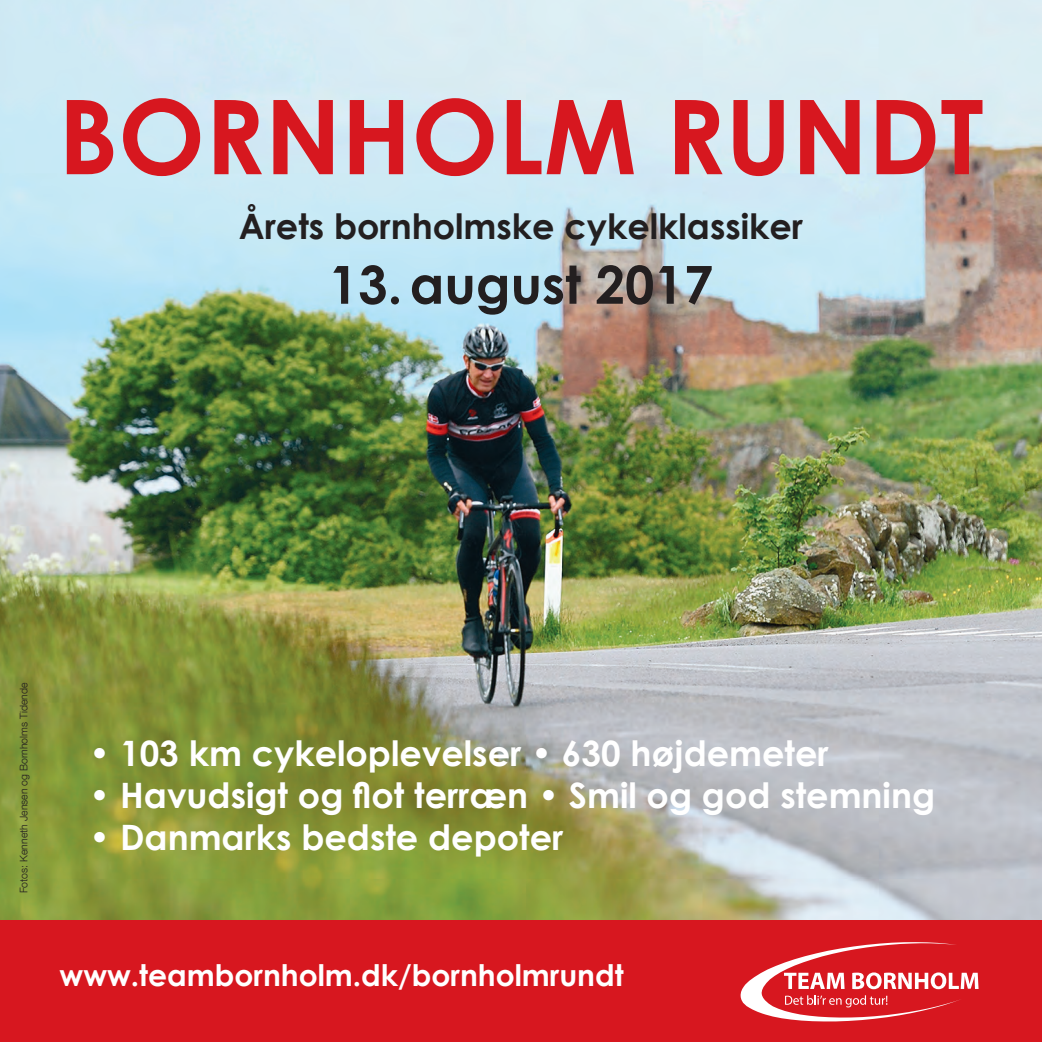
<style>
.page{position:relative;width:1042px;height:1042px;background:#fff}
.page>*{position:absolute;margin:0;border:0;box-sizing:border-box;transform-origin:0 0}
.t1{font:700 103.25px "Century Gothic";color:#d7171f}
.t2{font:700 52.5px "Century Gothic";color:#231f20}
.t3{font:700 35px "Century Gothic";color:#fff}
.t4{font:700 35px "Century Gothic";color:#231f20}
.t5{font:700 29.75px "Century Gothic";color:#fff}
.t6{font:300 10.5px "Helvetica Neue LT Com";color:#231f20}
</style>
<div class="page">
<img style="left:0;top:0;width:1042px;height:920px">
<div style="left:0;top:920px;width:1042px;height:122px;background:#d7171f"></div>
<svg style="left:740px;top:942px;width:238px;height:79px"></svg>
<p class="t1" style="left:58px;top:58px;width:927px">BORNHOLM RUNDT</p>
<p class="t4" style="left:239px;top:200px;width:566px">Årets bornholmske cykelklassiker</p>
<p class="t2" style="left:329px;top:245px;width:386px">13.august 2017</p>
<p class="t6" style="left:17px;top:893px;width:212px;rotate:-90deg">Fotos: Kenneth Jensen og Bornholms Tidende</p>
<p class="t3" style="left:89px;top:726px;width:741px">• 103 km cykeloplevelser • 630 højdemeter</p>
<p class="t3" style="left:89px;top:768px;width:847px">• Havudsigt og flot terræn • Smil og god stemning</p>
<p class="t3" style="left:89px;top:810px;width:475px">• Danmarks bedste depoter</p>
<p class="t5" style="left:60px;top:952px;width:566px">www.teambornholm.dk/bornholmrundt</p>
</div>
